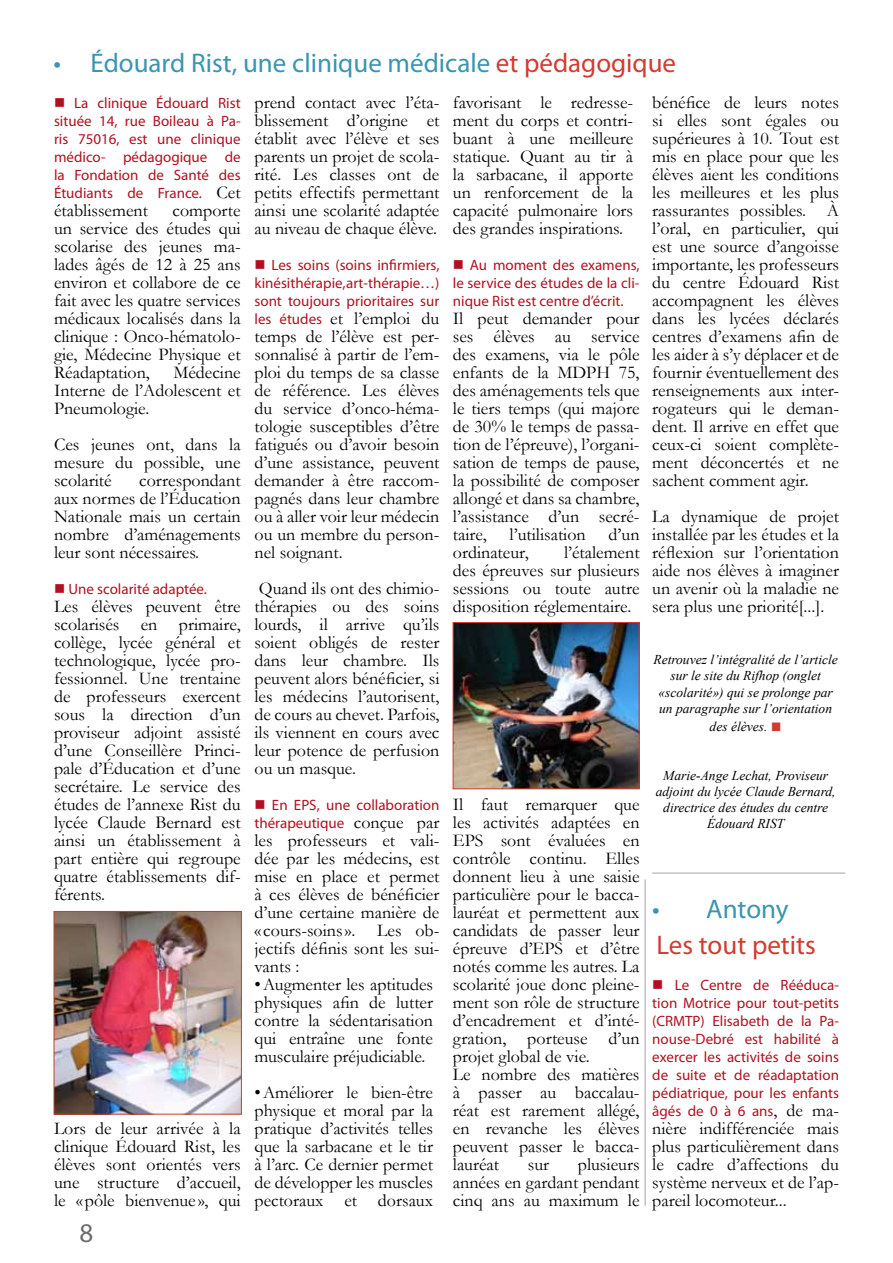
<style>
.page{position:relative;width:893px;height:1263px;background:#fff}
.page>*{position:absolute;margin:0;border:0;box-sizing:border-box;transform-origin:0 0}
.t1{font:27px "Myriad Pro";color:#3b95af}
.t2{font:27px "Myriad Pro";color:#d03c32}
.t3{font:27px "Myriad Pro";color:#6b6c6e}
.t4{font:18px/18px "Garamond";color:#000;text-align:justify}
.t5{font:15px/18px "Myriad Pro";color:#b21022;text-align:justify}
.t6{font:italic 13.5px/16.2px "Times New Roman";color:#000;text-align:center}
.s1{color:#d03c32}
.s2{font-family:"Garamond";font-size:18px;color:#000}
.s3{font-style:inherit}
.s4{font-family:"Myriad Pro";font-size:15px;color:#b21022}
.s5{font-family:"Garamond";font-style:normal;font-size:18px;color:#d03b31}
</style>
<div class="page">
<img style="left:455px;top:624px;width:182px;height:163px">
<div style="left:453px;top:622px;width:186px;height:167px;border:1px solid #d03c32"></div>
<img style="left:56px;top:913px;width:184px;height:199px">
<div style="left:54px;top:911px;width:188px;height:203px;border:1px solid #d03c32"></div>
<hr style="left:644px;top:879px;width:2px;height:327px;background:#c1c2c4">
<hr style="left:652px;top:872px;width:193px;height:2px;background:#c1c2c4">
<h1 class="t1" style="left:54px;top:46px;width:624px">• Édouard Rist, une clinique médicale <span class="s1">et pédagogique</span></h1>
<p class="t5" style="left:54px;top:94px;width:188px;text-indent:20px">La clinique Édouard Rist située 14, rue Boileau à Pa&shy;ris 75016, est une clinique médico- pédagogique de la Fondation de Santé des Étudiants de France. <span class="s2">Cet</span></p>
<p class="t4" style="left:54px;top:201px;width:95px">établissement</p>
<p class="t4" style="left:54px;top:201px;width:188px;text-indent:119px">comporte un service des études qui scolarise des jeunes ma&shy;lades âgés de 12 à 25 ans environ et collabore de ce fait avec les quatre services médicaux localisés dans la clinique : Onco-hématolo&shy;gie, Médecine Physique et Réadaptation,</p>
<p class="t4" style="left:54px;top:363px;width:188px;text-indent:119px">Médecine Interne de l’Adolescent et Pneumologie.</p>
<p class="t4" style="left:54px;top:435px;width:188px">Ces jeunes ont, dans la mesure du possible, une scolarité</p>
<p class="t4" style="left:54px;top:471px;width:188px;text-indent:85px">correspondant aux normes de l’Éducation Nationale mais un certain nombre d’aménagements leur sont nécessaires.</p>
<p class="t5" style="left:68px;top:580px;width:140px">Une scolarité adaptée<span class="s3">.</span></p>
<p class="t4" style="left:54px;top:597px;width:188px">Les élèves peuvent être scolarisés en primaire, collège, lycée général et technologique, lycée pro&shy;fessionnel. Une trentaine de professeurs exercent sous la direction d’un proviseur adjoint assisté d’une Conseillère Princi&shy;pale d’Éducation et d’une secrétaire. Le service des études de l’annexe Rist du lycée Claude Bernard est ainsi un établissement à part entière qui regroupe quatre établissements dif&shy;férents.</p>
<p class="t4" style="left:54px;top:1119px;width:188px">Lors de leur arrivée à la clinique Édouard Rist, les élèves sont orientés vers une structure d’accueil, le «pôle bienvenue », qui</p>
<h1 class="t3" style="left:79px;top:1216px;width:15px">8</h1>
<p class="t4" style="left:254px;top:93px;width:186px">prend contact avec l’éta&shy;blissement d’origine et établit avec l’élève et ses parents un projet de scola&shy;rité. Les classes ont de petits effectifs permettant ainsi une scolarité adaptée au niveau de chaque élève.</p>
<p class="t5" style="left:254px;top:256px;width:186px;text-indent:17px">Les soins (soins infirmiers, kinésithérapie, art-thérapie…) sont toujours prioritaires sur</p>
<p class="t4" style="left:254px;top:309px;width:186px"><span class="s4">les études</span> et l’emploi du temps de l’élève est per&shy;sonnalisé à partir de l’em&shy;ploi du temps de sa classe de référence. Les élèves du service d’onco-héma&shy;tologie susceptibles d’être fatigués ou d’avoir besoin d’une assistance, peuvent demander à être raccom&shy;pagnés dans leur chambre ou à aller voir leur médecin ou un membre du person&shy;nel soignant.</p>
<p class="t4" style="left:254px;top:579px;width:186px">Quand ils ont des chimio&shy;thérapies ou des soins lourds, il arrive qu’ils soient obligés de rester dans leur chambre. Ils peuvent alors bénéficier, si les médecins l’autorisent, de cours au chevet. Parfois, ils viennent en cours avec leur potence de perfusion ou un masque.</p>
<p class="t5" style="left:254px;top:796px;width:186px;text-align:right">En EPS, une collaboration thérapeutique <span class="s2">conçue par</span></p>
<p class="t4" style="left:254px;top:831px;width:186px">les professeurs et vali&shy;dée par les médecins, est mise en place et permet à ces élèves de bénéficier d’une certaine manière de « cours-soins». Les ob&shy;jectifs définis sont les sui&shy;vants :</p>
<p class="t4" style="left:254px;top:975px;width:180px">•Augmenter les aptitudes physiques afin de lutter contre la sédentarisation qui entraîne une fonte musculaire préjudiciable.</p>
<p class="t4" style="left:254px;top:1083px;width:180px">•Améliorer le bien-être physique et moral par la pratique d’activités telles que la sarbacane et le tir à l’arc. Ce dernier permet de développer les muscles pectoraux et dorsaux</p>
<p class="t4" style="left:453px;top:93px;width:182px">favorisant le redresse&shy;ment du corps et contri&shy;buant à une meilleure statique. Quant au tir à la sarbacane, il apporte un renforcement de la capacité pulmonaire lors des grandes inspirations.</p>
<p class="t5" style="left:453px;top:256px;width:188px;text-indent:17px">Au moment des examens, le service des études de la cli&shy;nique Rist est centre d’écrit.</p>
<p class="t4" style="left:453px;top:309px;width:188px">Il peut demander pour ses élèves au service des examens, via le pôle enfants de la MDPH 75, des aménagements tels que le tiers temps (qui majore de 30% le temps de passa&shy;tion de l’épreuve), l’organi&shy;sation de temps de pause, la possibilité de composer allongé et dans sa chambre, l’assistance d’un secré&shy;taire,</p>
<p class="t4" style="left:510px;top:525px;width:78px">l’utilisation</p>
<p class="t4" style="left:609px;top:525px;width:32px">d’un</p>
<p class="t4" style="left:453px;top:543px;width:77px">ordinateur,</p>
<p class="t4" style="left:453px;top:543px;width:188px;text-indent:111px">l’étalement des épreuves sur plusieurs sessions ou toute autre disposition réglementaire.</p>
<p class="t4" style="left:453px;top:795px;width:188px;text-align:left">Il faut remarquer que les activités adaptées en<br>EPS sont évaluées en contrôle continu. Elles donnent lieu à une saisie particulière pour le bacca&shy;lauréat et permettent aux candidats de passer leur épreuve d’EPS et d’être notés comme les autres. La scolarité joue donc pleine&shy;ment son rôle de structure d’encadrement et d’inté&shy;gration, porteuse d’un projet global de vie.<br>Le nombre des matières à passer au baccalau&shy;réat est rarement allégé, en revanche les élèves peuvent passer le bacca&shy;lauréat</p>
<p class="t4" style="left:453px;top:1155px;width:188px;text-indent:125px">plusieurs années en gardant pendant cinq ans au maximum le</p>
<p class="t4" style="left:528px;top:1155px;width:23px">sur</p>
<p class="t4" style="left:652px;top:93px;width:188px">bénéfice de leurs notes si elles sont égales ou supérieures à 10. Tout est mis en place pour que les élèves aient les conditions les meilleures et les plus rassurantes possibles. À l’oral, en particulier, qui est une source d’angoisse importante, les professeurs du centre Édouard Rist accompagnent les élèves dans les lycées déclarés centres d’examens afin de les aider à s’y déplacer et de fournir éventuellement des renseignements aux inter&shy;rogateurs qui le deman&shy;dent. Il arrive en effet que ceux-ci soient complète&shy;ment déconcertés et ne sachent comment agir.</p>
<p class="t4" style="left:652px;top:507px;width:188px">La dynamique de projet installée par les études et la réflexion sur l’orientation aide nos élèves à imaginer un avenir où la maladie ne sera plus une priorité[...].</p>
<p class="t6" style="left:653px;top:651px;width:186px">Retrouvez l’intégralité de l’article sur le site du Rifhop (onglet «scolarité») qui se prolonge par un paragraphe sur l’orientation</p>
<p class="t6" style="left:710px;top:718px;width:73px">des élèves. <span class="s5">■</span></p>
<p class="t6" style="left:656px;top:766px;width:181px">Marie-Ange Lechat, Proviseur adjoint du lycée Claude Bernard, directrice des études du centre<br>Édouard RIST</p>
<h1 class="t1" style="left:652px;top:892px;width:138px">• Antony</h1>
<h1 class="t2" style="left:656px;top:928px;width:161px">Les tout petits</h1>
<p class="t5" style="left:652px;top:976px;width:188px;text-indent:22px">Le Centre de Rééduca&shy;tion Motrice pour tout-petits (CRMTP) Elisabeth de la Pa&shy;nouse-Debré est habilité à exercer les activités de soins de suite et de réadaptation pédiatrique, pour les enfants âgés de 0 à 6 ans<span class="s2">, de ma-</span></p>
<p class="t4" style="left:652px;top:1119px;width:188px">nière indifférenciée mais plus particulièrement dans le cadre d’affections du système nerveux et de l’ap&shy;pareil locomoteur...</p>
</div>
